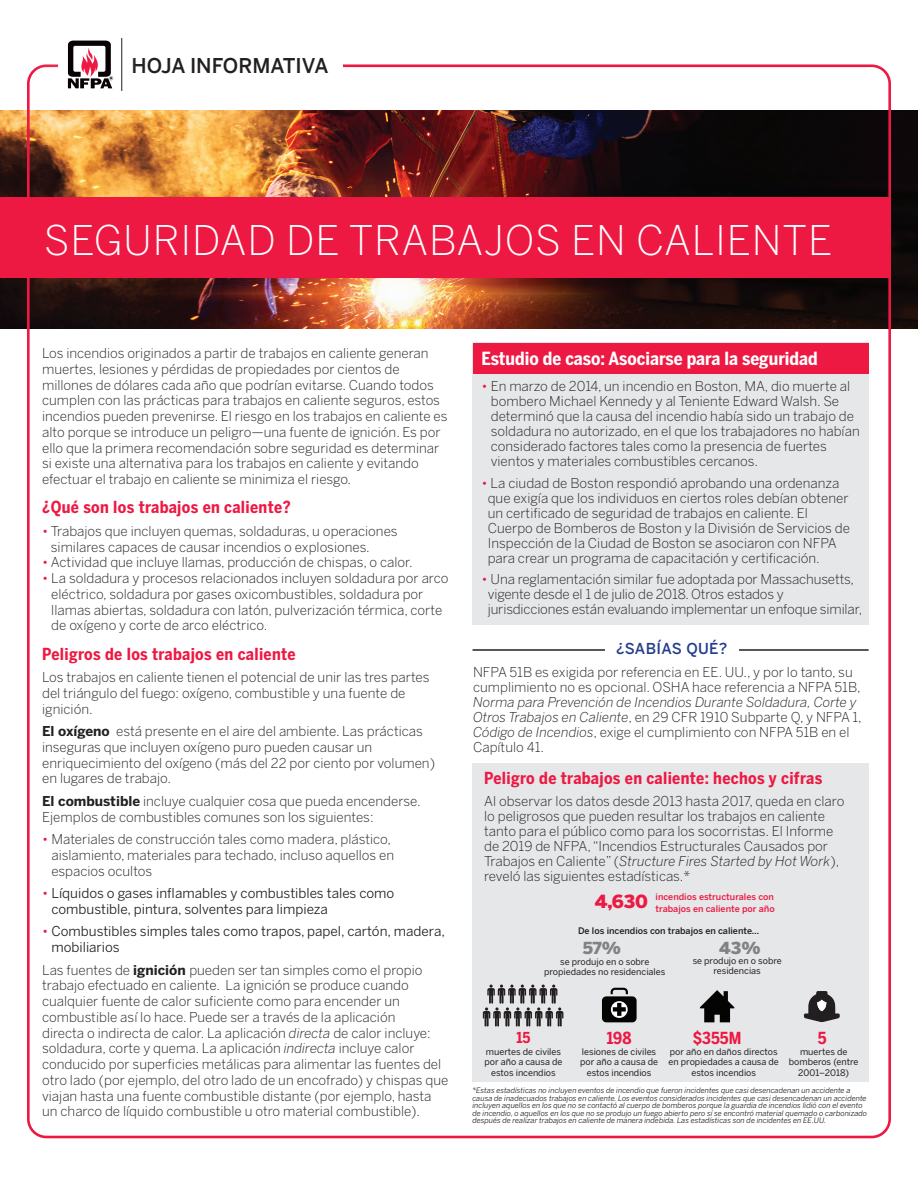
<style>
.page{position:relative;width:918px;height:1188px;background:#fff}
.page>*{position:absolute;margin:0;border:0;box-sizing:border-box;transform-origin:0 0}
.Headline_2{font:300 40.5px "Benton Sans";letter-spacing:.02em;color:#fff}
.Headline{font:500 20.25px "Benton Sans";color:#231f20}
.t1{font:700 18px "Benton Sans Condensed";color:#fff}
.t2{font:900 18px "Benton Sans";color:#ed1943}
.t3{font:700 16.5px "Benton Sans Condensed";letter-spacing:.02em;color:#ed1943}
.t4{font:900 16.5px "Benton Sans";color:#808285}
.Body_Copy{font:500 15px "Benton Sans";letter-spacing:.02em;color:#253f8e}
.t5{font:700 15px "Benton Sans Condensed";color:#ed1943}
.Body_Copy-2{font:300 13.5px/15.8px "Benton Sans";color:#231f20}
.Body_Copy-3{font:13.5px/15.8px "Benton Sans";color:#231f20}
.Body_Copy-4{font:9px/10.5px "Benton Sans";color:#231f20;text-align:center}
.Body_Copy-5{font:500 9px/12px "Benton Sans";color:#ed1943}
.Body_Copy-6{font:500 9px "Benton Sans";color:#231f20}
.Body_Copy-7{font:italic 7.5px/7.5px "Benton Sans";color:#231f20}
.s1{color:#ed1943}
.s2{font-weight:700}
.s3{font-weight:300;color:#ed1943}
.s4{font-style:italic}
</style>
<div class="page">
<div style="left:472px;top:343px;width:397px;height:282px;background:#e6e7e9"></div>
<div style="left:473px;top:343px;width:396px;height:31px;background:#ed1943"></div>
<img style="left:0;top:110px;width:918px;height:218px">
<div style="left:25px;top:0;width:128px;height:130px;background:#fff;opacity:.75"></div>
<svg style="left:68px;top:41px;width:45px;height:47px"></svg>
<hr style="left:121px;top:38px;width:1px;height:53px;background:#231f20">
<div style="left:0;top:197px;width:891px;height:81px;background:#ed1943"></div>
<div style="left:472px;top:764px;width:397px;height:318px;background:#e6e7e9"></div>
<div style="left:602px;top:996px;width:35px;height:26px;background:#040503;border-radius:4px"></div>
<svg style="left:611px;top:988px;width:17px;height:6px"></svg>
<svg style="left:611px;top:1001px;width:17px;height:17px"></svg>
<svg style="left:613px;top:1003px;width:13px;height:13px"></svg>
<svg style="left:700px;top:990px;width:34px;height:32px"></svg>
<svg style="left:804px;top:991px;width:36px;height:31px"></svg>
<hr style="left:472px;top:649px;width:397px;height:2px;background:#231f20">
<div style="left:605px;top:631px;width:133px;height:34px;background:#fff"></div>
<svg style="left:483px;top:985px;width:80px;height:42px"></svg>
<p class="Headline" style="left:131px;top:53px;width:199px">HOJA INFORMATIVA</p>
<p class="Headline_2" style="left:44px;top:217px;width:790px">SEGURIDAD DE TRABAJOS EN CALIENTE</p>
<p class="Body_Copy-2" style="left:42px;top:345px;width:407px">Los incendios originados a partir de trabajos en caliente generan muertes, lesiones y pérdidas de propiedades por cientos de millones de dólares cada año que podrían evitarse. Cuando todos cumplen con las prácticas para trabajos en caliente seguros, estos incendios pueden prevenirse. El riesgo en los trabajos en caliente es alto porque se introduce un peligro—una fuente de ignición. Es por ello que la primera recomendación sobre seguridad es determinar si existe una alternativa para los trabajos en caliente y evitando efectuar el trabajo en caliente se minimiza el riesgo.</p>
<p class="t3" style="left:42px;top:497px;width:250px">¿Qué son los trabajos en caliente?</p>
<p class="Body_Copy-2" style="left:51px;top:523px;width:348px;text-indent:-9px"><span class="s1">•</span> Trabajos que incluyen quemas, soldaduras, u operaciones similares capaces de causar incendios o explosiones.</p>
<p class="Body_Copy-2" style="left:42px;top:555px;width:372px"><span class="s1">•</span> Actividad que incluye llamas, producción de chispas, o calor.</p>
<p class="Body_Copy-2" style="left:51px;top:570px;width:399px;text-indent:-9px"><span class="s1">•</span> La soldadura y procesos relacionados incluyen soldadura por arco eléctrico, soldadura por gases oxicombustibles, soldadura por llamas abiertas, soldadura con latón, pulverización térmica, corte de oxígeno y corte de arco eléctrico.</p>
<p class="t3" style="left:42px;top:643px;width:255px">Peligros de los trabajos en caliente</p>
<p class="Body_Copy-2" style="left:42px;top:669px;width:389px">Los trabajos en caliente tienen el potencial de unir las tres partes del triángulo del fuego: oxígeno, combustible y una fuente de ignición.</p>
<p class="Body_Copy-2" style="left:42px;top:723px;width:394px"><span class="s2">El oxígeno</span> está presente en el aire del ambiente. Las prácticas inseguras que incluyen oxígeno puro pueden causar un enriquecimiento del oxígeno (más del 22 por ciento por volumen) en lugares de trabajo.</p>
<p class="Body_Copy-2" style="left:42px;top:793px;width:380px"><span class="s2">El combustible</span> incluye cualquier cosa que pueda encenderse.<br>Ejemplos de combustibles comunes son los siguientes:</p>
<p class="Body_Copy-2" style="left:51px;top:831px;width:344px;text-indent:-9px"><span class="s1">•</span> Materiales de construcción tales como madera, plástico, aislamiento, materiales para techado, incluso aquellos en espacios ocultos</p>
<p class="Body_Copy-3" style="left:51px;top:885px;width:345px;text-indent:-9px"><span class="s3">•</span> Líquidos o gases inflamables y combustibles tales como combustible, pintura, solventes para limpieza</p>
<p class="Body_Copy-3" style="left:51px;top:924px;width:395px;text-indent:-9px"><span class="s3">•</span> Combustibles simples tales como trapos, papel, cartón, madera, mobiliarios</p>
<p class="Body_Copy-2" style="left:42px;top:962px;width:408px">Las fuentes de <span class="s2">ignición</span> pueden ser tan simples como el propio trabajo efectuado en caliente. La ignición se produce cuando cualquier fuente de calor suficiente como para encender un combustible así lo hace. Puede ser a través de la aplicación<br>directa o indirecta de calor. La aplicación <span class="s4">directa</span> de calor incluye: soldadura, corte y quema. La aplicación <span class="s4">indirecta</span> incluye calor conducido por superficies metálicas para alimentar las fuentes del otro lado (por ejemplo, del otro lado de un encofrado) y chispas que viajan hasta una fuente combustible distante (por ejemplo, hasta un charco de líquido combustible u otro material combustible).</p>
<p class="t1" style="left:482px;top:347px;width:338px">Estudio de caso: Asociarse para la seguridad</p>
<p class="Body_Copy-2" style="left:491px;top:379px;width:370px;line-height:15px;text-indent:-9px"><span class="s1">•</span> En marzo de 2014, un incendio en Boston, MA, dio muerte al bombero Michael Kennedy y al Teniente Edward Walsh. Se determinó que la causa del incendio había sido un trabajo de soldadura no autorizado, en el que los trabajadores no habían considerado factores tales como la presencia de fuertes vientos y materiales combustibles cercanos.</p>
<p class="Body_Copy-2" style="left:488px;top:475px;width:364px;line-height:15px;text-indent:-6px"><span class="s1">•</span> La ciudad de Boston respondió aprobando una ordenanza que exigía que los individuos en ciertos roles debían obtener un certificado de seguridad de trabajos en caliente. El Cuerpo de Bomberos de Boston y la División de Servicios de Inspección de la Ciudad de Boston se asociaron con NFPA para crear un programa de capacitación y certificación.</p>
<p class="Body_Copy-2" style="left:488px;top:572px;width:376px;line-height:15px;text-indent:-6px"><span class="s1">•</span> Una reglamentación similar fue adoptada por Massachusetts, vigente desde el 1 de julio de 2018. Otros estados y jurisdicciones están evaluando implementar un enfoque similar,</p>
<p class="Body_Copy" style="left:616px;top:639px;width:113px">¿SABÍAS QUÉ?</p>
<p class="Body_Copy-2" style="left:473px;top:665px;width:390px;line-height:15px">NFPA 51B es exigida por referencia en EE. UU., y por lo tanto, su cumplimiento no es opcional. OSHA hace referencia a NFPA 51B, <span class="s4">Norma para Prevención de Incendios Durante Soldadura, Corte y Otros Trabajos en Caliente</span>, en 29 CFR 1910 Subparte Q, y NFPA 1, <span class="s4">Código de Incendios</span>, exige el cumplimiento con NFPA 51B en el Capítulo 41.</p>
<p class="t3" style="left:484px;top:768px;width:340px">Peligro de trabajos en caliente: hechos y cifras</p>
<p class="Body_Copy-2" style="left:484px;top:794px;width:362px;line-height:15px">Al observar los datos desde 2013 hasta 2017, queda en claro lo peligrosos que pueden resultar los trabajos en caliente tanto para el público como para los socorristas. El Informe de 2019 de NFPA, “Incendios Estructurales Causados por Trabajos en Caliente” (<span class="s4">Structure Fires Started by Hot Work</span>), reveló las siguientes estadísticas.*</p>
<p class="t2" style="left:595px;top:890px;width:55px">4,630</p>
<p class="Body_Copy-5" style="left:656px;top:891px;width:121px">incendios estructurales con trabajos en caliente por año</p>
<p class="Body_Copy-6" style="left:578px;top:926px;width:183px">De los incendios con trabajos en caliente…</p>
<p class="t4" style="left:583px;top:938px;width:40px">57%</p>
<p class="t4" style="left:719px;top:937px;width:43px">43%</p>
<p class="Body_Copy-4" style="left:544px;top:956px;width:123px">se produjo en o sobre propiedades no residenciales</p>
<p class="Body_Copy-4" style="left:693px;top:955px;width:91px">se produjo en o sobre residencias</p>
<p class="t5" style="left:516px;top:1028px;width:16px">15</p>
<p class="Body_Copy-4" style="left:484px;top:1046px;width:80px">muertes de civiles por año a causa de estos incendios</p>
<p class="t3" style="left:607px;top:1028px;width:26px">198</p>
<p class="Body_Copy-4" style="left:580px;top:1046px;width:80px">lesiones de civiles por año a causa de estos incendios</p>
<p class="t3" style="left:693px;top:1028px;width:50px">$355M</p>
<p class="Body_Copy-4" style="left:669px;top:1046px;width:112px">por año en daños directos en propiedades a causa de estos incendios</p>
<p class="t3" style="left:818px;top:1028px;width:10px">5</p>
<p class="Body_Copy-4" style="left:789px;top:1046px;width:71px">muertes de bomberos (entre<br>2001–2018)</p>
<p class="Body_Copy-7" style="left:472px;top:1087px;width:396px">*Estas estadísticas no incluyen eventos de incendio que fueron incidentes que casi desencadenan un accidente a causa de inadecuados trabajos en caliente. Los eventos considerados incidentes que casi desencadenan un accidente incluyen aquellos en los que no se contactó al cuerpo de bomberos porque la guardia de incendios lidió con el evento de incendio, o aquellos en los que no se produjo un fuego abierto pero sí se encontró material quemado o carbonizado después de realizar trabajos en caliente de manera indebida. Las estadísticas son de incidentes en EE.UU.</p>
</div>
